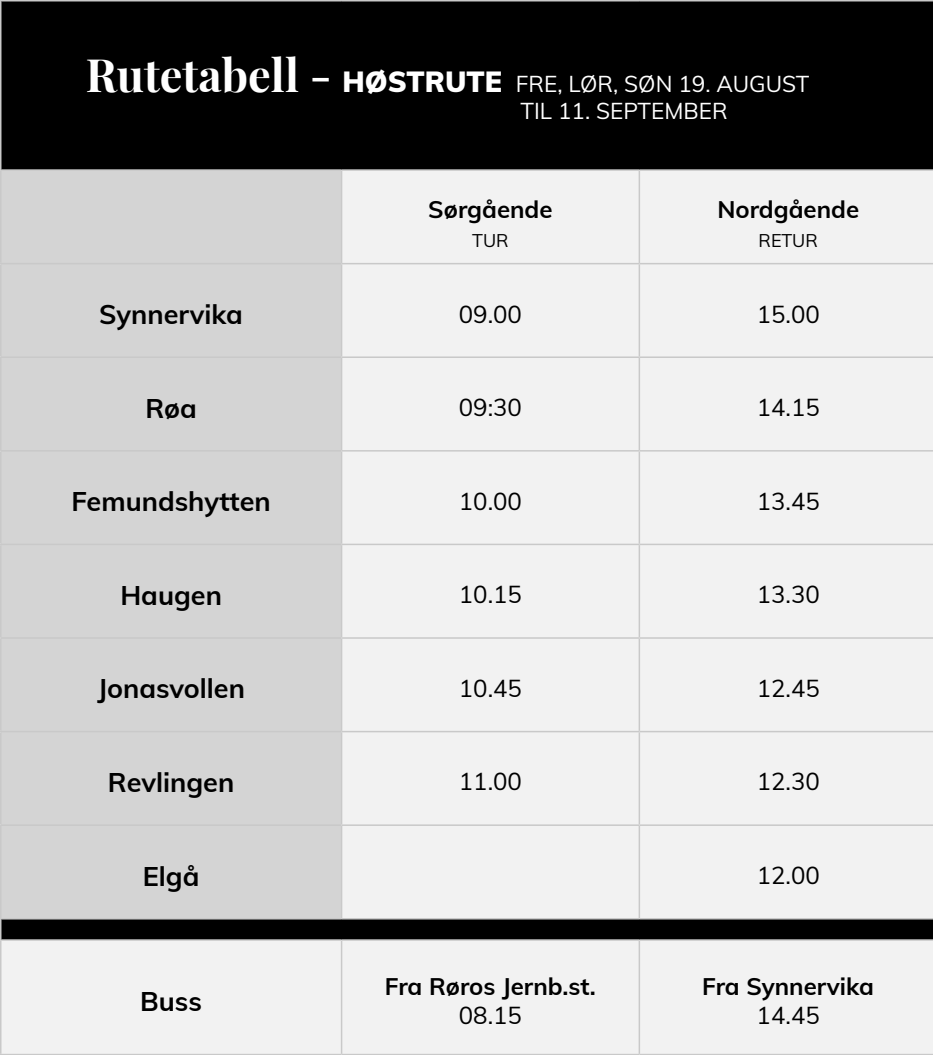
<style>
.page{position:relative;width:933px;height:1055px;background:#fff}
.page>*{position:absolute;margin:0;border:0;box-sizing:border-box;transform-origin:0 0}
.t1{font:700 27px "Muli";color:#000}
.t2{font:24px "Muli";color:#000}
.t3{font:700 24px "Muli";color:#000}
.t4{font:22.5px/27px "Muli";color:#fff}
.t5{font:18px "Muli";color:#000}
.s1{font-family:"Playfair Display";font-weight:700;font-size:45px}
.s2{font-family:"Playfair Display";font-weight:600;font-size:45px}
.s3{font-weight:900;font-size:28.5px}
</style>
<div class="page">
<div style="left:2px;top:1px;width:931px;height:938px;background:#000"></div>
<div style="left:2px;top:171px;width:339px;height:747px;background:#d4d4d4"></div>
<div style="left:342px;top:171px;width:591px;height:747px;background:#f2f2f2"></div>
<div style="left:2px;top:940px;width:931px;height:113px;background:#f2f2f2"></div>
<hr style="left:0;top:0;width:341px;height:1px;background:#c9c9c9">
<hr style="left:0;top:1px;width:2px;height:168px;background:#c9c9c9">
<hr style="left:341px;top:0;width:298px;height:1px;background:#c9c9c9">
<hr style="left:639px;top:0;width:294px;height:1px;background:#c9c9c9">
<hr style="left:341px;top:169px;width:298px;height:2px;background:#c9c9c9">
<hr style="left:639px;top:169px;width:294px;height:2px;background:#c9c9c9">
<hr style="left:638px;top:171px;width:2px;height:92px;background:#c9c9c9">
<hr style="left:341px;top:263px;width:298px;height:1px;background:#c9c9c9">
<hr style="left:639px;top:263px;width:294px;height:1px;background:#c9c9c9">
<hr style="left:638px;top:264px;width:2px;height:92px;background:#c9c9c9">
<hr style="left:341px;top:356px;width:298px;height:2px;background:#c9c9c9">
<hr style="left:639px;top:356px;width:294px;height:2px;background:#c9c9c9">
<hr style="left:638px;top:358px;width:2px;height:92px;background:#c9c9c9">
<hr style="left:341px;top:450px;width:298px;height:1px;background:#c9c9c9">
<hr style="left:639px;top:450px;width:294px;height:1px;background:#c9c9c9">
<hr style="left:638px;top:451px;width:2px;height:92px;background:#c9c9c9">
<hr style="left:341px;top:543px;width:298px;height:2px;background:#c9c9c9">
<hr style="left:639px;top:543px;width:294px;height:2px;background:#c9c9c9">
<hr style="left:638px;top:545px;width:2px;height:92px;background:#c9c9c9">
<hr style="left:341px;top:637px;width:298px;height:1px;background:#c9c9c9">
<hr style="left:639px;top:637px;width:294px;height:1px;background:#c9c9c9">
<hr style="left:638px;top:638px;width:2px;height:92px;background:#c9c9c9">
<hr style="left:341px;top:730px;width:298px;height:2px;background:#c9c9c9">
<hr style="left:639px;top:730px;width:294px;height:2px;background:#c9c9c9">
<hr style="left:638px;top:732px;width:2px;height:92px;background:#c9c9c9">
<hr style="left:341px;top:824px;width:298px;height:2px;background:#c9c9c9">
<hr style="left:639px;top:824px;width:294px;height:2px;background:#c9c9c9">
<hr style="left:638px;top:826px;width:2px;height:92px;background:#c9c9c9">
<hr style="left:0;top:919px;width:2px;height:20px;background:#c9c9c9">
<hr style="left:341px;top:918px;width:298px;height:1px;background:#c9c9c9">
<hr style="left:639px;top:918px;width:294px;height:1px;background:#c9c9c9">
<hr style="left:0;top:169px;width:341px;height:2px;background:#c9c9c9">
<hr style="left:0;top:171px;width:2px;height:92px;background:#c9c9c9">
<hr style="left:341px;top:171px;width:1px;height:92px;background:#c9c9c9">
<hr style="left:0;top:263px;width:341px;height:1px;background:#c9c9c9">
<hr style="left:0;top:264px;width:2px;height:92px;background:#c9c9c9">
<hr style="left:341px;top:264px;width:1px;height:92px;background:#c9c9c9">
<hr style="left:0;top:356px;width:341px;height:2px;background:#c9c9c9">
<hr style="left:0;top:358px;width:2px;height:92px;background:#c9c9c9">
<hr style="left:341px;top:358px;width:1px;height:92px;background:#c9c9c9">
<hr style="left:0;top:450px;width:341px;height:1px;background:#c9c9c9">
<hr style="left:0;top:451px;width:2px;height:92px;background:#c9c9c9">
<hr style="left:341px;top:451px;width:1px;height:92px;background:#c9c9c9">
<hr style="left:0;top:543px;width:341px;height:2px;background:#c9c9c9">
<hr style="left:0;top:545px;width:2px;height:92px;background:#c9c9c9">
<hr style="left:341px;top:545px;width:1px;height:92px;background:#c9c9c9">
<hr style="left:0;top:637px;width:341px;height:1px;background:#c9c9c9">
<hr style="left:0;top:638px;width:2px;height:92px;background:#c9c9c9">
<hr style="left:341px;top:638px;width:1px;height:92px;background:#c9c9c9">
<hr style="left:0;top:730px;width:341px;height:2px;background:#c9c9c9">
<hr style="left:0;top:732px;width:2px;height:92px;background:#c9c9c9">
<hr style="left:341px;top:732px;width:1px;height:92px;background:#c9c9c9">
<hr style="left:0;top:824px;width:341px;height:2px;background:#c9c9c9">
<hr style="left:0;top:826px;width:2px;height:92px;background:#c9c9c9">
<hr style="left:341px;top:826px;width:1px;height:92px;background:#c9c9c9">
<hr style="left:0;top:918px;width:341px;height:1px;background:#c9c9c9">
<hr style="left:0;top:940px;width:2px;height:113px;background:#c9c9c9">
<hr style="left:0;top:939px;width:341px;height:1px;background:#c9c9c9">
<hr style="left:341px;top:939px;width:298px;height:1px;background:#c9c9c9">
<hr style="left:639px;top:939px;width:294px;height:1px;background:#c9c9c9">
<hr style="left:341px;top:940px;width:1px;height:113px;background:#c9c9c9">
<hr style="left:638px;top:940px;width:2px;height:113px;background:#c9c9c9">
<hr style="left:0;top:1053px;width:341px;height:1px;background:#c9c9c9">
<hr style="left:341px;top:1053px;width:298px;height:1px;background:#c9c9c9">
<hr style="left:639px;top:1053px;width:294px;height:1px;background:#c9c9c9">
<p class="t4" style="left:520px;top:69px;width:290px;text-indent:-435px"><span class="s1">Rutetabell</span> <span class="s2">-</span> <span class="s3">HØSTRUTE</span> FRE, LØR, SØN 19. AUGUST<br>TIL 11. SEPTEMBER</p>
<p class="t3" style="left:428px;top:192px;width:126px">Sørgående</p>
<p class="t5" style="left:472px;top:228px;width:38px">TUR</p>
<p class="t3" style="left:717px;top:192px;width:143px">Nordgående</p>
<p class="t5" style="left:758px;top:228px;width:61px">RETUR</p>
<p class="t1" style="left:99px;top:294px;width:145px">Synnervika</p>
<p class="t2" style="left:459px;top:296px;width:65px">09.00</p>
<p class="t2" style="left:756px;top:296px;width:65px">15.00</p>
<p class="t1" style="left:145px;top:388px;width:53px">Røa</p>
<p class="t2" style="left:459px;top:390px;width:65px">09:30</p>
<p class="t2" style="left:756px;top:390px;width:65px">14.15</p>
<p class="t1" style="left:71px;top:482px;width:201px">Femundshytten</p>
<p class="t2" style="left:459px;top:483px;width:65px">10.00</p>
<p class="t2" style="left:756px;top:483px;width:65px">13.45</p>
<p class="t1" style="left:120px;top:575px;width:103px">Haugen</p>
<p class="t2" style="left:459px;top:577px;width:65px">10.15</p>
<p class="t2" style="left:756px;top:577px;width:65px">13.30</p>
<p class="t1" style="left:97px;top:669px;width:149px">Jonasvollen</p>
<p class="t2" style="left:459px;top:670px;width:65px">10.45</p>
<p class="t2" style="left:756px;top:670px;width:65px">12.45</p>
<p class="t1" style="left:108px;top:762px;width:128px">Revlingen</p>
<p class="t2" style="left:459px;top:764px;width:65px">11.00</p>
<p class="t2" style="left:756px;top:764px;width:65px">12.30</p>
<p class="t1" style="left:143px;top:856px;width:58px">Elgå</p>
<p class="t2" style="left:756px;top:858px;width:65px">12.00</p>
<p class="t1" style="left:140px;top:981px;width:63px">Buss</p>
<p class="t3" style="left:385px;top:968px;width:212px">Fra Røros Jernb.st.</p>
<p class="t2" style="left:459px;top:997px;width:65px">08.15</p>
<p class="t3" style="left:702px;top:968px;width:173px">Fra Synnervika</p>
<p class="t2" style="left:756px;top:997px;width:65px">14.45</p>
</div>
